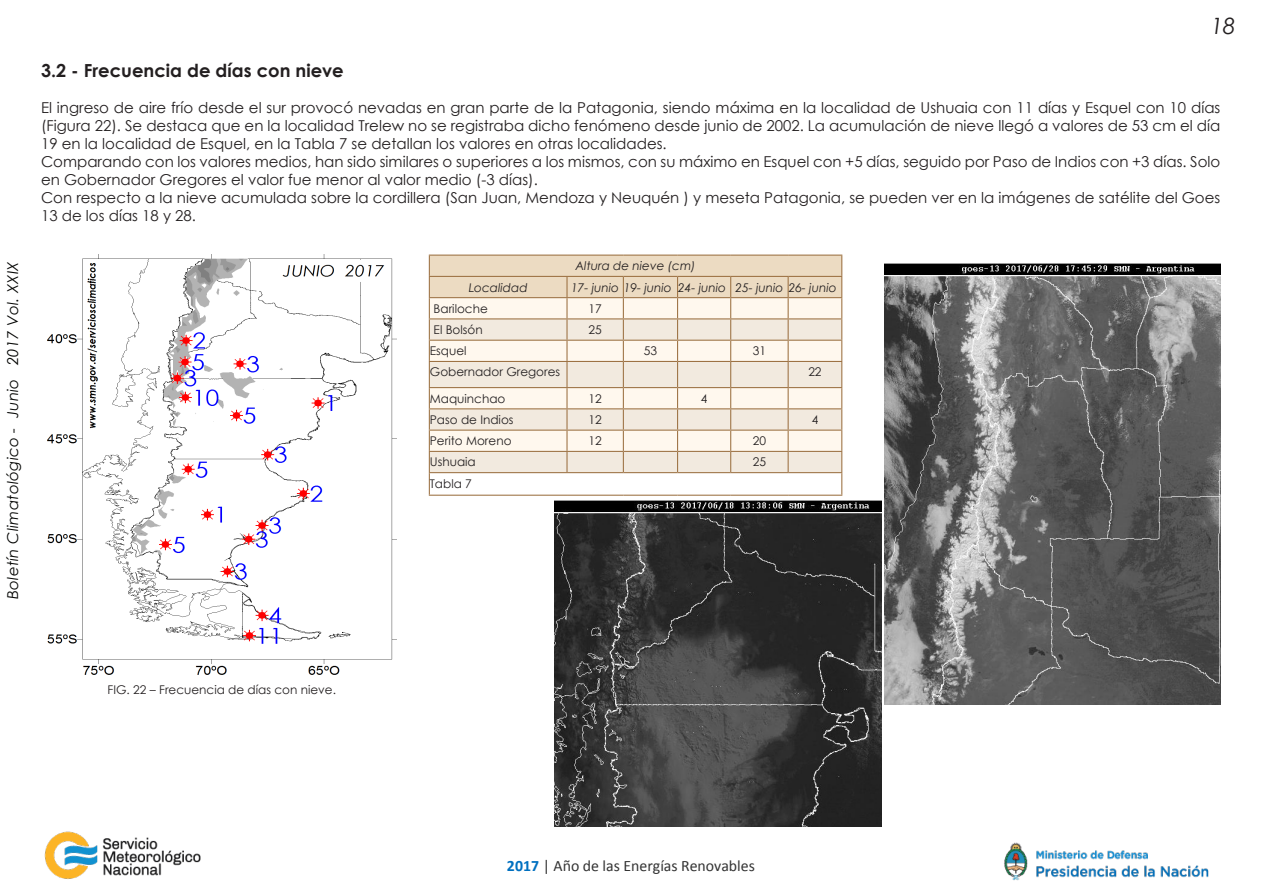
<style>
.page{position:relative;width:1263px;height:893px;background:#fff}
.page>*{position:absolute;margin:0;border:0;box-sizing:border-box;transform-origin:0 0}
.t1{font:italic 22.5px "Century Gothic";color:#231f20}
.t2{font:700 18px "Century Gothic";color:#231f20}
.t3{font:15.9px "Calibri";color:#333}
.t4{font:15px/18px "Century Gothic";color:#231f20}
.t5{font:italic 15px "Century Gothic";letter-spacing:.02em;color:#040503}
.t6{font:12px "Century Gothic";color:#231f20}
.t7{font:italic 12px "Century Gothic";color:#231f20}
.s1{font-weight:700;color:#0070c0}
</style>
<div class="page">
<img style="left:44px;top:831px;width:157px;height:48px">
<img style="left:1004px;top:842px;width:205px;height:39px">
<img style="left:47px;top:255px;width:349px;height:420px">
<svg style="left:429px;top:255px;width:413px;height:240px;background:#f1e6d8"></svg>
<hr style="left:429px;top:495px;width:138px;height:1px;background:#9c7142">
<hr style="left:567px;top:495px;width:56px;height:1px;background:#9c7142">
<hr style="left:623px;top:495px;width:55px;height:1px;background:#9c7142">
<hr style="left:678px;top:495px;width:53px;height:1px;background:#9c7142">
<hr style="left:731px;top:495px;width:57px;height:1px;background:#9c7142">
<hr style="left:788px;top:495px;width:54px;height:1px;background:#9c7142">
<img style="left:884px;top:264px;width:336px;height:441px">
<img style="left:554px;top:501px;width:327px;height:325px">
<p class="t5" style="left:2px;top:599px;width:339px;rotate:-90deg">Boletín Climatológico - Junio 2017 Vol. XXIX</p>
<h1 class="t1" style="left:1211px;top:10px;width:26px">18</h1>
<p class="t2" style="left:41px;top:57px;width:304px">3.2 - Frecuencia de días con nieve</p>
<p class="t4" style="left:41px;top:99px;width:1181px;text-align:justify">El ingreso de aire frío desde el sur provocó nevadas en gran parte de la Patagonia, siendo máxima en la localidad de Ushuaia con 11 días y Esquel con 10 días (Figura 22). Se destaca que en la localidad Trelew no se registraba dicho fenómeno desde junio de 2002. La acumulación de nieve llegó a valores de 53 cm el día 19 en la localidad de Esquel, en la Tabla 7 se detallan los valores en otras localidades.</p>
<p class="t4" style="left:41px;top:153px;width:1181px">Comparando con los valores medios, han sido similares o superiores a los mismos, con su máximo en Esquel con +5 días, seguido por Paso de Indios con +3 días. Solo en Gobernador Gregores el valor fue menor al valor medio (-3 días).</p>
<p class="t4" style="left:41px;top:189px;width:1181px">Con respecto a la nieve acumulada sobre la cordillera (San Juan, Mendoza y Neuquén ) y meseta Patagonia, se pueden ver en la imágenes de satélite del Goes<br>13 de los días 18 y 28.</p>
<p class="t7" style="left:575px;top:258px;width:122px">Altura de nieve (cm)</p>
<p class="t7" style="left:469px;top:279px;width:60px">Localidad</p>
<p class="t7" style="left:571px;top:279px;width:102px">17- junio 19- junio</p>
<p class="t7" style="left:678px;top:279px;width:49px">24- junio</p>
<p class="t7" style="left:735px;top:279px;width:103px">25- junio 26- junio</p>
<p class="t6" style="left:434px;top:300px;width:56px">Bariloche</p>
<p class="t6" style="left:588px;top:300px;width:15px">17</p>
<p class="t6" style="left:434px;top:321px;width:51px">El Bolsón</p>
<p class="t6" style="left:588px;top:321px;width:15px">25</p>
<p class="t6" style="left:430px;top:342px;width:38px">Esquel</p>
<p class="t6" style="left:644px;top:342px;width:15px">53</p>
<p class="t6" style="left:753px;top:342px;width:15px">31</p>
<p class="t6" style="left:430px;top:364px;width:132px">Gobernador Gregores</p>
<p class="t6" style="left:808px;top:364px;width:15px">22</p>
<p class="t6" style="left:430px;top:390px;width:77px">Maquinchao</p>
<p class="t6" style="left:588px;top:390px;width:15px">12</p>
<p class="t6" style="left:701px;top:390px;width:8px">4</p>
<p class="t6" style="left:430px;top:411px;width:85px">Paso de Indios</p>
<p class="t6" style="left:588px;top:411px;width:15px">12</p>
<p class="t6" style="left:812px;top:411px;width:8px">4</p>
<p class="t6" style="left:430px;top:432px;width:83px">Perito Moreno</p>
<p class="t6" style="left:588px;top:432px;width:15px">12</p>
<p class="t6" style="left:753px;top:432px;width:15px">20</p>
<p class="t6" style="left:430px;top:454px;width:47px">Ushuaia</p>
<p class="t6" style="left:753px;top:454px;width:15px">25</p>
<p class="t6" style="left:430px;top:475px;width:44px">Tabla 7</p>
<p class="t6" style="left:108px;top:681px;width:230px">FIG. 22 – Frecuencia de días con nieve.</p>
<p class="t3" style="left:550px;top:851px;width:249px"><span class="s1">2017</span> | Año de las Energías Renovabl s</p>
<p class="t3" style="left:507px;top:855px;width:249px"><span class="s1">2017</span> | Año de las Energías Renovables</p>
</div>
